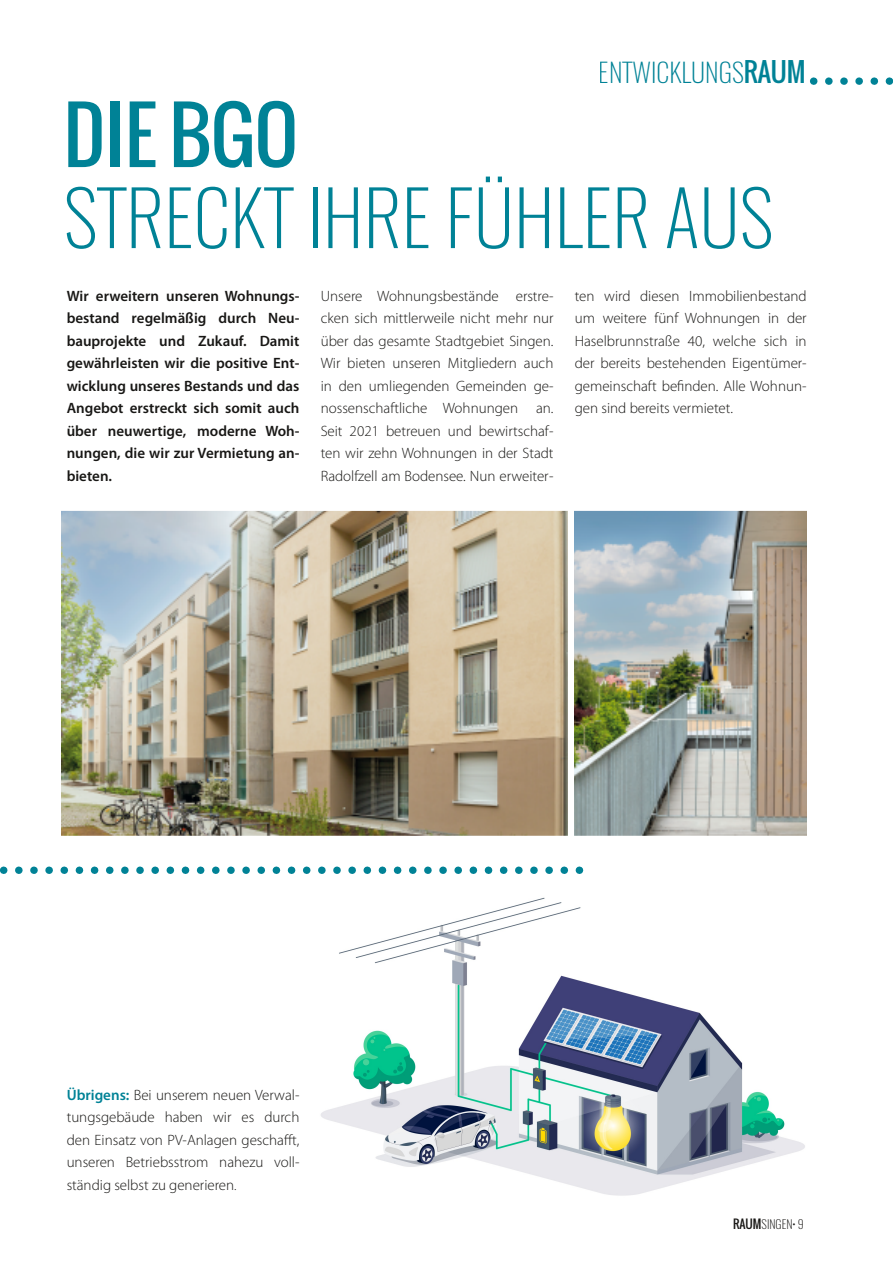
<style>
.page{position:relative;width:893px;height:1263px;background:#fff}
.page>*{position:absolute;margin:0;border:0;box-sizing:border-box;transform-origin:0 0}
.t1{font:200 75px "Oswald";color:#008296}
.t2{font:75px "Oswald";color:#008296}
.t3{font:200 26.25px "Oswald";color:#008296}
.t4{font:300 15px/22.5px "Myriad Pro";letter-spacing:-.005em;color:#181715;text-align:justify}
.t5{font:600 15px/22.5px "Myriad Pro";color:#181715;text-align:justify}
.t6{font:200 12px "Oswald";letter-spacing:-.005em;color:#181715}
.s1{font-weight:400}
.s2{font-weight:600;color:#008296}
.s3{font-size:13.5px}
</style>
<div class="page">
<img style="left:62px;top:511px;width:506px;height:325px">
<img style="left:574px;top:511px;width:232px;height:325px">
<svg style="left:813px;top:77px;width:80px;height:8px"></svg>
<svg style="left:0;top:866px;width:579px;height:8px"></svg>
<img style="left:321px;top:897px;width:484px;height:299px">
<h2 class="t3" style="left:599px;top:54px;width:209px">ENTWICKLUNGS<span class="s1">RAUM</span></h2>
<h1 class="t2" style="left:64px;top:78px;width:236px">DIE BGO</h1>
<h1 class="t1" style="left:64px;top:166px;width:711px">STRECKT IHRE FÜHLER AUS</h1>
<p class="t5" style="left:67px;top:286px;width:234px">Wir erweitern unseren Wohnungs&shy;bestand regelmäßig durch Neu&shy;bauprojekte und Zukauf. Damit gewährleisten wir die positive Ent&shy;wicklung unseres Bestands und das Angebot erstreckt sich somit auch über neuwertige, moderne Woh&shy;nungen, die wir zur Vermietung an&shy;bieten.</p>
<p class="t4" style="left:321px;top:286px;width:234px">Unsere Wohnungsbestände erstre&shy;cken sich mittlerweile nicht mehr nur über das gesamte Stadtgebiet Singen.<br>Wir bieten unseren Mitgliedern auch in den umliegenden Gemeinden ge&shy;nossenschaftliche Wohnungen an.<br>Seit 2021 betreuen und bewirtschaf&shy;ten wir zehn Wohnungen in der Stadt Radolfzell am Bodensee. Nun erweiter-</p>
<p class="t4" style="left:575px;top:286px;width:233px">ten wird diesen Immobilienbestand um weitere fünf Wohnungen in der Haselbrunnstraße 40, welche sich in der bereits bestehenden Eigentümer&shy;gemeinschaft befinden. Alle Wohnun&shy;gen sind bereits vermietet.</p>
<p class="t4" style="left:67px;top:1085px;width:234px"><span class="s2">Übrigens:</span> Bei unserem neuen Verwal&shy;tungsgebäude haben wir es durch den Einsatz von PV-Anlagen geschafft, unseren Betriebsstrom nahezu voll&shy;ständig selbst zu generieren<span class="s3">.</span></p>
<p class="t6" style="left:733px;top:1215px;width:72px"><span class="s1">RAUM</span>SINGEN• 9</p>
</div>
